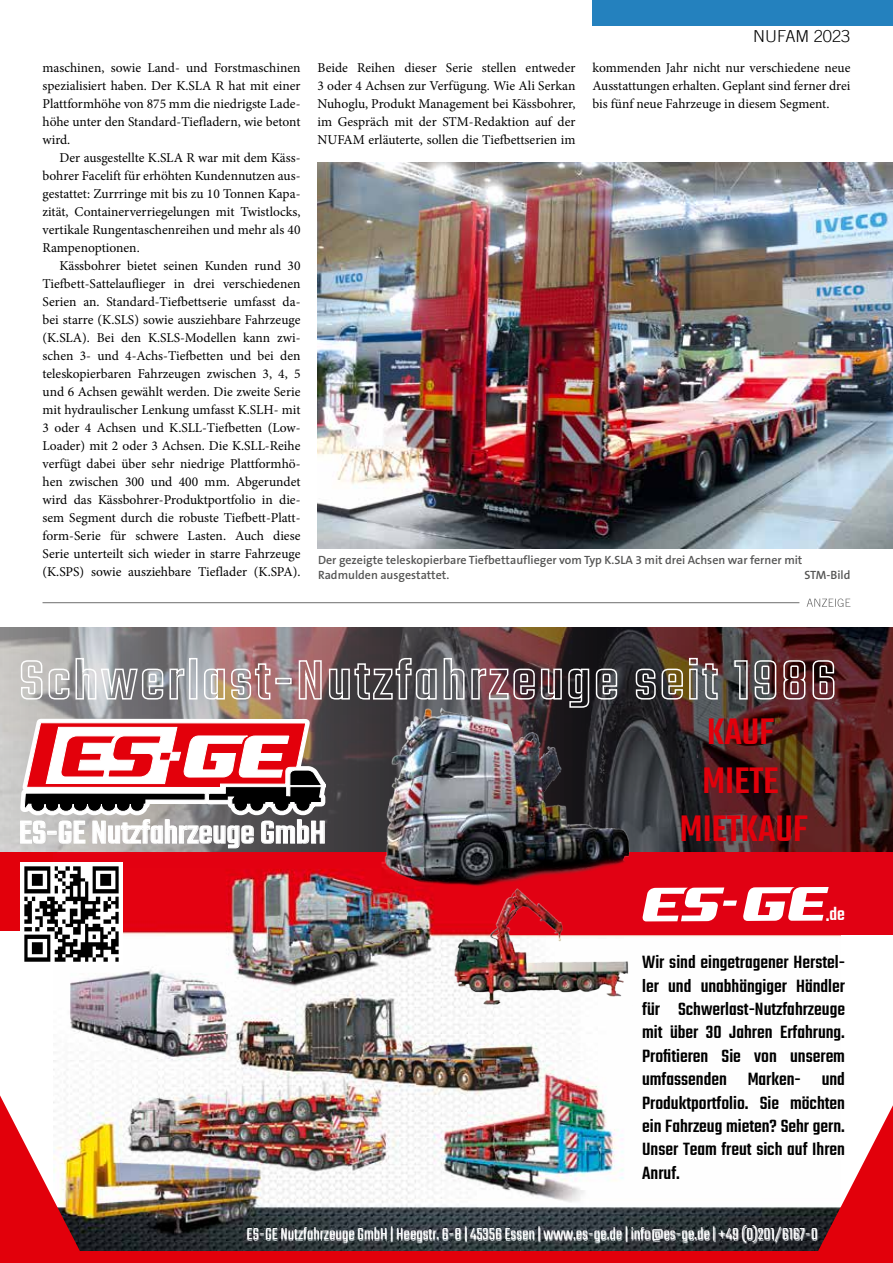
<style>
.page{position:relative;width:893px;height:1263px;background:#fff}
.page>*{position:absolute;margin:0;border:0;box-sizing:border-box;transform-origin:0 0}
.t1{font:500 40.5px/48.6px "Teko";color:#e2000b;text-align:center}
.t2{font:500 34.8px "Teko";color:#fff}
.t3{font:500 19.65px "Teko";color:#fff}
.t4{font:500 19.5px/23.4px "Teko";color:#000;text-align:justify}
.t5{font:300 17.55px "Teko";color:#fff;scale:1.11 1}
.t6{font:300 16.5px "Trade Gothic LT";color:#000}
.t7{font:13.5px/18px "Minion Pro";color:#000;text-align:justify}
.t8{font:600 12px/15px "The Sans B W6";color:#565655}
</style>
<div class="page">
<div style="left:592px;top:0;width:301px;height:26px;background:#2481be"></div>
<img style="left:0;top:627px;width:893px;height:226px">
<div style="left:0;top:853px;width:57px;height:78px;background:#e2000b"></div>
<img style="left:54px;top:853px;width:786px;height:398px">
<div style="left:500px;top:853px;width:393px;height:82px;background:#e10113"></div>
<svg style="left:804px;top:973px;width:89px;height:278px"></svg>
<svg style="left:0;top:1070px;width:92px;height:181px"></svg>
<svg style="left:20px;top:821px;width:65px;height:22px"></svg>
<svg style="left:93px;top:820px;width:160px;height:28px"></svg>
<svg style="left:261px;top:820px;width:63px;height:23px"></svg>
<img style="left:371px;top:703px;width:332px;height:188px">
<svg style="left:17px;top:657px;width:420px;height:157px"></svg>
<svg style="left:443px;top:657px;width:22px;height:43px"></svg>
<svg style="left:471px;top:668px;width:147px;height:40px"></svg>
<svg style="left:635px;top:657px;width:83px;height:43px"></svg>
<svg style="left:733px;top:659px;width:15px;height:41px"></svg>
<svg style="left:754px;top:659px;width:23px;height:41px"></svg>
<svg style="left:783px;top:659px;width:23px;height:41px"></svg>
<svg style="left:812px;top:659px;width:23px;height:41px"></svg>
<div style="left:0;top:1251px;width:893px;height:12px;background:#e2000b"></div>
<svg style="left:743px;top:887px;width:86px;height:34px"></svg>
<svg style="left:642px;top:887px;width:95px;height:34px"></svg>
<img style="left:21px;top:862px;width:102px;height:102px">
<img style="left:450px;top:886px;width:191px;height:143px">
<svg style="left:807px;top:598px;width:43px;height:9px"></svg>
<hr style="left:43px;top:602px;width:756px;height:1px;background:#6e6e6e">
<img style="left:317px;top:163px;width:576px;height:385px">
<p class="t7" style="left:43px;top:59px;width:259px">maschinen, sowie Land- und Forstmaschinen spezialisiert haben. Der K.SLA R hat mit einer Plattformhöhe von 875 mm die niedrigste Lade&shy;höhe unter den Standard-Tiefladern, wie betont wird.</p>
<p class="t7" style="left:43px;top:149px;width:259px;text-indent:17px">Der ausgestellte K.SLA R war mit dem Käss&shy;bohrer Facelift für erhöhten Kundennutzen aus&shy;gestattet: Zurrringe mit bis zu 10 Tonnen Kapa&shy;zität, Containerverriegelungen mit Twistlocks, vertikale Rungentaschenreihen und mehr als 40<br>Rampenoptionen.</p>
<p class="t7" style="left:43px;top:257px;width:259px;text-indent:17px">Kässbohrer bietet seinen Kunden rund 30<br>Tiefbett-Sattelauflieger in drei verschiedenen Serien an. Standard-Tiefbettserie umfasst da&shy;bei starre (K.SLS) sowie ausziehbare Fahrzeuge (K.SLA). Bei den K.SLS-Modellen kann zwi&shy;schen 3- und 4-Achs-Tiefbetten und bei den teleskopierbaren Fahrzeugen zwischen 3, 4, 5 und 6 Achsen gewählt werden. Die zweite Serie mit hydraulischer Lenkung umfasst K.SLH- mit 3 oder 4 Achsen und K.SLL-Tiefbetten (Low-Loader) mit 2 oder 3 Achsen. Die K.SLL-Reihe verfügt dabei über sehr niedrige Plattformhö&shy;hen zwischen 300 und 400 mm. Abgerundet wird das Kässbohrer-Produktportfolio in die&shy;sem Segment durch die robuste Tiefbett-Platt&shy;form-Serie für schwere Lasten. Auch diese Serie unterteilt sich wieder in starre Fahrzeuge (K.SPS) sowie ausziehbare Tieflader (K.SPA).</p>
<p class="t6" style="left:753px;top:26px;width:99px">NUFAM 2023</p>
<p class="t7" style="left:317px;top:59px;width:259px">Beide Reihen dieser Serie stellen entweder 3 oder 4 Achsen zur Verfügung. Wie Ali Serkan Nuhoglu, Produkt Management bei Kässbohrer, im Gespräch mit der STM-Redaktion auf der NUFAM erläuterte, sollen die Tiefbettserien im</p>
<p class="t7" style="left:592px;top:59px;width:259px">kommenden Jahr nicht nur verschiedene neue Ausstattungen erhalten. Geplant sind ferner drei bis fünf neue Fahrzeuge in diesem Segment.</p>
<p class="t8" style="left:318px;top:552px;width:486px">Der gezeigte teleskopierbare Tiefbettauflieger vom Typ K.SLA 3 mit drei Achsen war ferner mit<br>Radmulden ausgestattet.</p>
<p class="t8" style="left:805px;top:567px;width:47px">STM-Bild</p>
<h2 class="t2" style="left:19px;top:812px;width:309px">ES-GE Nutzfahrzeuge GmbH</h2>
<h1 class="t1" style="left:680px;top:710px;width:129px">KAUF<br>MIETE<br>MIETKAUF</h1>
<h3 class="t3" style="left:826px;top:903px;width:21px">.de</h3>
<p class="t4" style="left:642px;top:952px;width:204px">Wir sind eingetragener Herstel&shy;ler und unabhängiger Händler für Schwerlast-Nutzfahrzeuge mit über 30 Jahren Erfahrung.<br>Profitieren Sie von unserem umfassenden Marken- und Produktportfolio. Sie möchten ein Fahrzeug mieten? Sehr gern.<br>Unser Team freut sich auf Ihren Anruf.</p>
<p class="t5" style="left:247px;top:1224px;width:516px">ES-GE Nutzfahrzeuge GmbH | Heegstr. 6-8 | 45356 Essen | www.es-ge.de | info@es-ge.de | +49 (0)201/6167-0</p>
</div>
